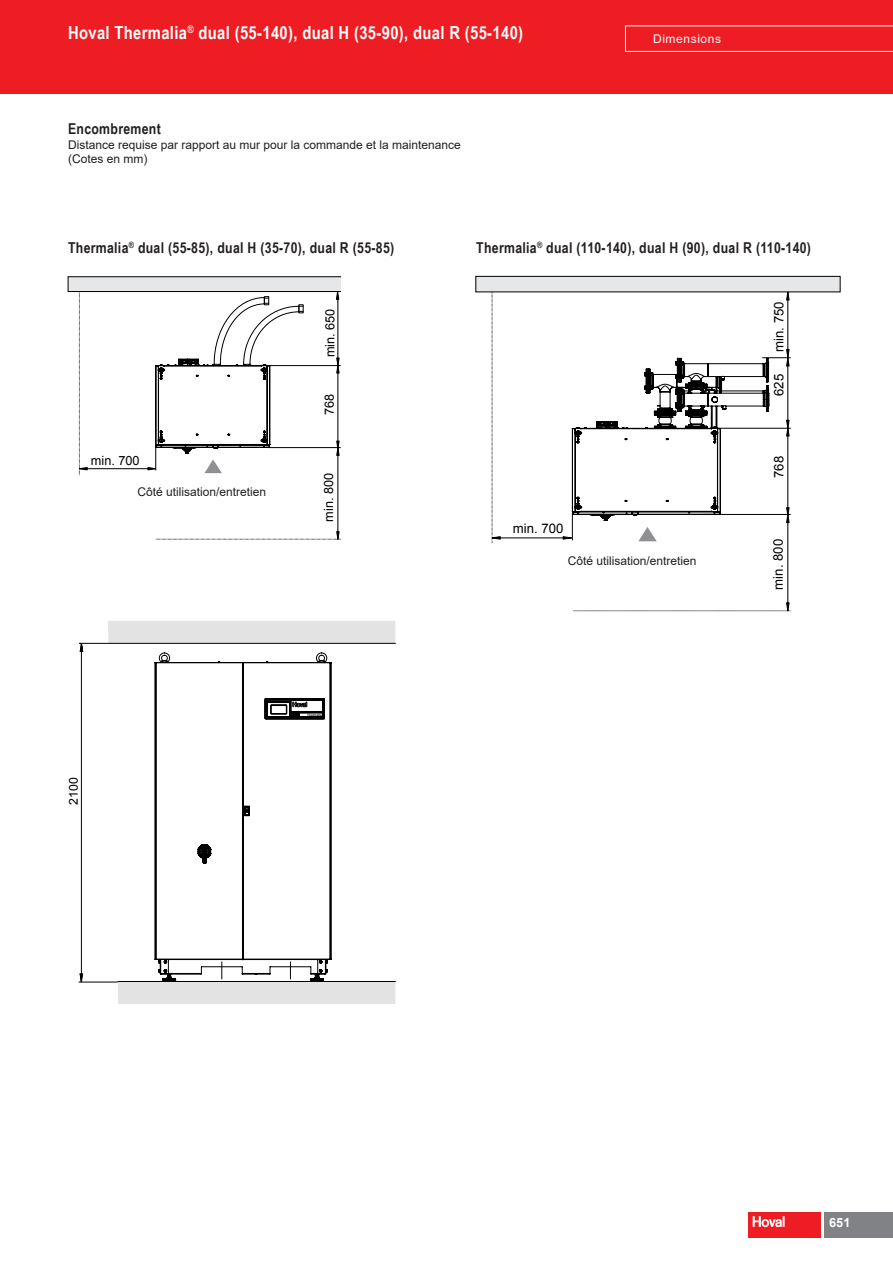
<style>
.page{position:relative;width:893px;height:1263px;background:#fff}
.page>*{position:absolute;margin:0;border:0;box-sizing:border-box;transform-origin:0 0}
.t1{font:700 18px "Arial Narrow";letter-spacing:.02em;color:#fff}
.t2{font:700 15px "Arial Narrow";letter-spacing:.02em;color:#231f20}
.t3{font:13.2px "Arial";color:#000}
.t4{font:12.75px "Arial";color:#000}
.t5{font:700 12.75px "Arial";color:#fff}
.t6{font:12.3px "Arial";color:#000}
.t7{font:12px/14.4px "Arial";color:#231f20}
.t8{font:12px "Arial";letter-spacing:.05em;color:#fff}
.t9{font:700 3px "Arial";color:#000}
</style>
<div class="page">
<div style="left:825px;top:1212px;width:68px;height:25px;background:#808285"></div>
<div style="left:748px;top:1212px;width:73px;height:25px;background:#ee1d23"></div>
<svg style="left:753px;top:1216px;width:32px;height:11px"></svg>
<div style="left:0;top:0;width:893px;height:94px;background:#ee1d23"></div>
<hr style="left:625px;top:26px;width:268px;height:1px;background:#fff">
<svg style="left:625px;top:26px;width:1px;height:25px"></svg>
<hr style="left:625px;top:51px;width:268px;height:1px;background:#fff">
<hr style="left:338px;top:296px;width:1px;height:243px;background:#0e0b11">
<svg style="left:156px;top:531px;width:184px;height:9px"></svg>
<svg style="left:68px;top:276px;width:272px;height:199px"></svg>
<svg style="left:155px;top:652px;width:177px;height:329px"></svg>
<svg style="left:199px;top:848px;width:9px;height:8px"></svg>
<hr style="left:79px;top:982px;width:38px;height:1px;background:#000">
<svg style="left:78px;top:643px;width:31px;height:339px"></svg>
<div style="left:108px;top:621px;width:287px;height:22px;background:#e3e3e3"></div>
<hr style="left:108px;top:643px;width:287px;height:1px;background:#000">
<div style="left:118px;top:981px;width:277px;height:23px;background:#e3e3e3"></div>
<hr style="left:118px;top:981px;width:277px;height:1px;background:#000">
<svg style="left:265px;top:698px;width:60px;height:22px"></svg>
<div style="left:476px;top:276px;width:364px;height:16px;background:#e6e7e9"></div>
<div style="left:476px;top:276px;width:364px;height:16px;border:1px solid #000"></div>
<hr style="left:492px;top:538px;width:80px;height:1px;background:#000">
<svg style="left:491px;top:292px;width:10px;height:251px"></svg>
<hr style="left:788px;top:292px;width:1px;height:319px;background:#0e0b11">
<svg style="left:573px;top:602px;width:218px;height:9px"></svg>
<svg style="left:786px;top:291px;width:4px;height:10px"></svg>
<svg style="left:563px;top:349px;width:228px;height:192px"></svg>
<h1 class="t1" style="left:68px;top:19px;width:457px">Hoval Thermalia<sup>®</sup> dual (55-140), dual H (35-90), dual R (55-140)</h1>
<p class="t8" style="left:653px;top:31px;width:70px">Dimensions</p>
<p class="t2" style="left:68px;top:118px;width:94px">Encombrement</p>
<p class="t7" style="left:68px;top:137px;width:394px">Distance requise par rapport au mur pour la commande et la maintenance (Cotes en mm)</p>
<p class="t2" style="left:68px;top:237px;width:328px">Thermalia<sup>®</sup> dual (55-85), dual H (35-70), dual R (55-85)</p>
<p class="t4" style="left:322px;top:357px;width:50px;rotate:-90deg">min. 650</p>
<p class="t4" style="left:91px;top:452px;width:50px">min. 700</p>
<p class="t7" style="left:137px;top:485px;width:130px">Côté utilisation/entretien</p>
<p class="t4" style="left:321px;top:415px;width:23px;rotate:-90deg">768</p>
<p class="t4" style="left:320px;top:522px;width:50px;rotate:-90deg">min. 800</p>
<p class="t2" style="left:476px;top:237px;width:336px">Thermalia<sup>®</sup> dual (110-140), dual H (90), dual R (110-140)</p>
<p class="t3" style="left:770px;top:352px;width:52px;rotate:-90deg">min. 750</p>
<p class="t3" style="left:770px;top:396px;width:24px;rotate:-90deg">625</p>
<p class="t3" style="left:513px;top:519px;width:52px">min. 700</p>
<p class="t7" style="left:568px;top:554px;width:130px">Côté utilisation/entretien</p>
<p class="t3" style="left:770px;top:478px;width:24px;rotate:-90deg">768</p>
<p class="t3" style="left:769px;top:589px;width:52px;rotate:-90deg">min. 800</p>
<p class="t6" style="left:65px;top:804px;width:29px;rotate:-90deg">2100</p>
<p class="t9" style="left:307px;top:713px;width:16px">Thermalia</p>
<p class="t5" style="left:829px;top:1213px;width:23px">651</p>
</div>
